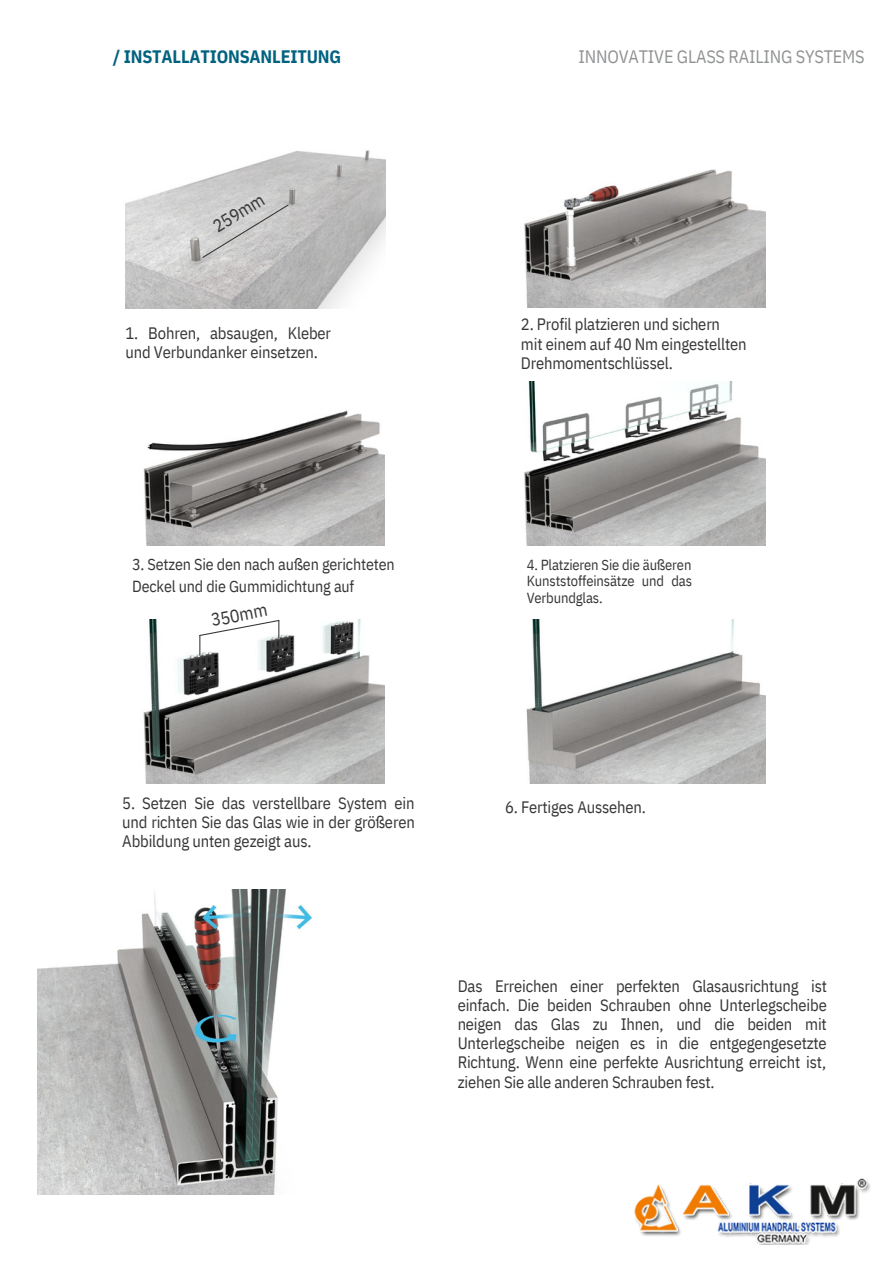
<style>
.page{position:relative;width:894px;height:1264px;background:#fff}
.page>*{position:absolute;margin:0;border:0;box-sizing:border-box;transform-origin:0 0}
.t1{font:18px "IBM Plex Sans Cond";letter-spacing:-.01em;color:#909294}
.t2{font:700 18px "IBM Plex Sans Cond";letter-spacing:-.01em;color:#00627f}
.t3{font:18px "IBM Plex Sans Cond";color:#373535}
.t4{font:16.5px/19.2px "IBM Plex Sans Cond";letter-spacing:-.01em;color:#373535}
.t5{font:16.05px/21.9px "IBM Plex Sans Cond";letter-spacing:-.01em;color:#373535}
.t6{font:14.55px/16.8px "IBM Plex Sans Cond";letter-spacing:-.01em;color:#373535;text-align:justify}
</style>
<div class="page">
<img style="left:38px;top:889px;width:274px;height:305px">
<img style="left:526px;top:619px;width:239px;height:164px">
<img style="left:143px;top:619px;width:242px;height:164px">
<img style="left:524px;top:381px;width:241px;height:164px">
<img style="left:143px;top:410px;width:242px;height:135px">
<img style="left:524px;top:169px;width:241px;height:139px">
<img style="left:125px;top:150px;width:260px;height:158px">
<svg style="left:202px;top:204px;width:87px;height:54px;background:#c8c8c8"></svg>
<svg style="left:199px;top:620px;width:80px;height:35px"></svg>
<img style="left:634px;top:1178px;width:236px;height:66px">
<p class="t2" style="left:113px;top:45px;width:230px">/ INSTALLATIONSANLEITUNG</p>
<p class="t1" style="left:578px;top:45px;width:287px">INNOVATIVE GLASS RAILING SYSTEMS</p>
<p class="t3" style="left:208px;top:217px;width:58px;rotate:-32deg">259mm</p>
<p class="t4" style="left:125px;top:323px;width:207px">1. Bohren, absaugen, Kleber und Verbundanker einsetzen.</p>
<p class="t5" style="left:132px;top:553px;width:264px">3. Setzen Sie den nach außen gerichteten<br>Deckel und die Gummidichtung auf</p>
<p class="t3" style="left:209px;top:608px;width:58px;rotate:-11deg">350mm</p>
<p class="t4" style="left:521px;top:314px;width:227px">2. Profil platzieren und sichern<br>mit einem auf 40 Nm eingestellten<br>Drehmomentschlüssel.</p>
<p class="t6" style="left:526px;top:555px;width:167px">4. Platzieren Sie die äußeren Kunststoffeinsätze und das Verbundglas.</p>
<p class="t4" style="left:122px;top:792px;width:294px;text-align:justify">5. Setzen Sie das verstellbare System ein und richten Sie das Glas wie in der größeren Abbildung unten gezeigt aus.</p>
<p class="t4" style="left:505px;top:797px;width:142px">6. Fertiges Aussehen.</p>
<p class="t4" style="left:457px;top:976px;width:371px;text-align:justify">Das Erreichen einer perfekten Glasausrichtung ist einfach. Die beiden Schrauben ohne Unterlegscheibe neigen das Glas zu Ihnen, und die beiden mit Unterlegscheibe neigen es in die entgegengesetzte Richtung. Wenn eine perfekte Ausrichtung erreicht ist, ziehen Sie alle anderen Schrauben fest.</p>
</div>
